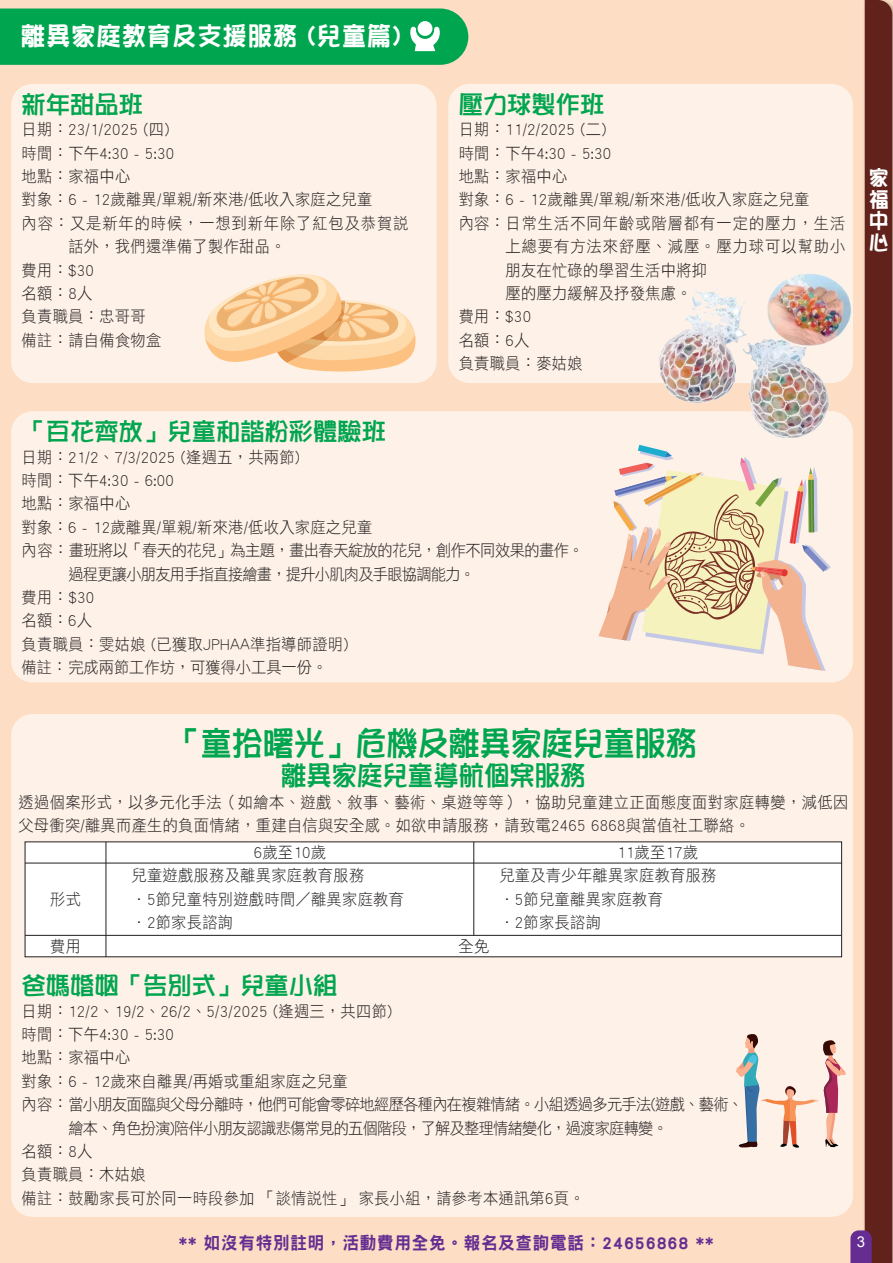
<style>
.page{position:relative;width:893px;height:1263px;background:#fddec5}
.page>*{position:absolute;margin:0;border:0;box-sizing:border-box;transform-origin:0 0}
.t1{font:33px "DFPOP1 Std W7";color:#00a54f;scale:.94 1}
.t2{font:27px "DFPOP1 Std W7";color:#00a54f;scale:.94 1}
.t3{font:25.5px "DFPOP1 Std W9";letter-spacing:.05em;color:#fff;scale:.94 1}
.t4{font:24.3px "DFPOP1 Std W7";color:#00a54f}
.t5{font:20.7px/21.8px "DFPOP1 Std W9";color:#fff;text-align:justify;scale:.94 1}
.t6{font:17.55px "DF Hei Std W9";letter-spacing:.05em;color:#652d91;scale:.94 1}
.t7{font:16.2px/23.4px "DF Hei Std W3";letter-spacing:.02em;color:#231f20;scale:.94 1}
.t8{font:16.2px "DF Hei Std W3";letter-spacing:-.05em;color:#231f20;scale:.94 1}
.t9{font:16.2px "DF Hei Std W3";letter-spacing:-.045em;color:#231f20;scale:.94 1}
.t10{font:16.2px "DF Hei Std W3";letter-spacing:.065em;color:#231f20;scale:.94 1}
.t11{font:16.2px "DF Hei Std W3";letter-spacing:-.035em;color:#231f20;scale:.94 1}
.t12{font:16.2px "DF Hei Std W3";letter-spacing:.06em;color:#231f20;scale:.94 1}
.t13{font:16.2px "DF Hei Std W3";color:#231f20;scale:.94 1}
.t14{font:15px "Arial";color:#fff}
</style>
<div class="page">
<img style="left:892px;top:4px;width:1px;height:1259px">
<div style="left:11px;top:714px;width:842px;height:503px;background:#fef1e7;border-radius:21px"></div>
<div style="left:25px;top:841px;width:817px;height:116px;background:#fff"></div>
<hr style="left:106px;top:842px;width:1px;height:115px;background:#231f20">
<hr style="left:473px;top:842px;width:1px;height:93px;background:#231f20">
<hr style="left:25px;top:863px;width:816px;height:1px;background:#231f20">
<hr style="left:25px;top:935px;width:816px;height:1px;background:#231f20">
<div style="left:0;top:9px;width:468px;height:56px;background:#00a54f"></div>
<div style="left:11px;top:411px;width:842px;height:271px;background:#fef1e7;border-radius:21px"></div>
<div style="left:11px;top:84px;width:425px;height:299px;background:#fef1e7;border-radius:21px"></div>
<div style="left:448px;top:84px;width:405px;height:299px;background:#fef1e7;border-radius:21px"></div>
<svg style="left:204px;top:274px;width:211px;height:98px"></svg>
<svg style="left:598px;top:0;width:294px;height:1263px"></svg>
<img style="left:651px;top:254px;width:205px;height:197px">
<h3 class="t3" style="left:21px;top:22px;width:405px">離異家庭教育及支援服務 (兒童篇)</h3>
<h3 class="t4" style="left:22px;top:91px;width:123px">新年甜品班</h3>
<p class="t7" style="left:22px;top:117px;width:159px">日期：23/1/2025 (四)</p>
<p class="t7" style="left:22px;top:141px;width:164px">時間： 下午4:30 - 5:30</p>
<p class="t7" style="left:22px;top:164px;width:117px">地點： 家福中心</p>
<p class="t7" style="left:22px;top:188px;width:375px">對象： 6 - 12歲離異/單親/新來港/低收入家庭之兒童</p>
<p class="t12" style="left:22px;top:214px;width:413px">內容：又是新年的時候，一想到新年除了紅包及恭賀說</p>
<p class="t7" style="left:68px;top:234px;width:233px">話外，我們還準備了製作甜品。</p>
<p class="t7" style="left:22px;top:258px;width:78px">費用：$30</p>
<p class="t7" style="left:22px;top:281px;width:77px">名額： 8人</p>
<p class="t7" style="left:22px;top:305px;width:133px">負責職員：忠哥哥</p>
<p class="t7" style="left:22px;top:328px;width:150px">備註： 請自備食物盒</p>
<h3 class="t4" style="left:459px;top:91px;width:147px">壓力球製作班</h3>
<p class="t7" style="left:459px;top:117px;width:159px">日期：11/2/2025 (二)</p>
<p class="t7" style="left:459px;top:141px;width:164px">時間： 下午4:30 - 5:30</p>
<p class="t7" style="left:459px;top:164px;width:117px">地點： 家福中心</p>
<p class="t7" style="left:459px;top:188px;width:375px">對象： 6 - 12歲離異/單親/新來港/低收入家庭之兒童</p>
<p class="t10" style="left:459px;top:214px;width:413px">內容： 日常生活不同年齡或階層都有一定的壓力，生活</p>
<p class="t10" style="left:505px;top:238px;width:363px">上總要有方法來舒壓、減壓。壓力球可以幫助小</p>
<p class="t7" style="left:505px;top:258px;width:216px">朋友在忙碌的學習生活中將抑</p>
<p class="t7" style="left:505px;top:281px;width:199px">壓的壓力緩解及抒發焦慮。</p>
<p class="t7" style="left:459px;top:305px;width:78px">費用：$30</p>
<p class="t7" style="left:459px;top:328px;width:77px">名額： 6人</p>
<p class="t7" style="left:459px;top:351px;width:133px">負責職員：麥姑娘</p>
<h3 class="t4" style="left:22px;top:418px;width:366px">「百花齊放」兒童和諧粉彩體驗班</h3>
<p class="t7" style="left:22px;top:445px;width:298px">日期：21/2、7/3/2025 (逢週五，共兩節)</p>
<p class="t7" style="left:22px;top:468px;width:163px">時間：下午4:30 - 6:00</p>
<p class="t7" style="left:22px;top:492px;width:117px">地點： 家福中心</p>
<p class="t7" style="left:22px;top:515px;width:374px">對象：6 - 12歲離異/單親/新來港/低收入家庭之兒童</p>
<p class="t11" style="left:22px;top:542px;width:599px">內容：畫班將以「春天的花兒」為主題，畫出春天綻放的花兒，創作不同效果的畫作。</p>
<p class="t8" style="left:68px;top:565px;width:434px">過程更讓小朋友用手指直接繪畫，提升小肌肉及手眼協調能力。</p>
<p class="t7" style="left:22px;top:585px;width:79px">費用： $30</p>
<p class="t7" style="left:22px;top:608px;width:77px">名額：6人</p>
<p class="t7" style="left:22px;top:632px;width:349px">負責職員：雯姑娘 (已獲取JPHAA準指導師證明)</p>
<p class="t13" style="left:22px;top:658px;width:327px">備註： 完成兩節工作坊，可獲得小工具一份。</p>
<p class="t5" style="left:869px;top:166px;width:21px">家福中心</p>
<h1 class="t1" style="left:170px;top:725px;width:562px">「童拾曙光」危機及離異家庭兒童服務</h1>
<h2 class="t2" style="left:281px;top:761px;width:325px">離異家庭兒童導航個案服務</h2>
<p class="t7" style="left:18px;top:790px;width:884px">透過個案形式，以多元化手法（如繪本、遊戲、敘事、藝術、桌遊等等），協助兒童建立正面態度面對家庭轉變，減低因父母衝突/離異而產生的負面情緒，重建自信與安全感。如欲申請服務，請致電2465 6868與當值社工聯絡。</p>
<p class="t7" style="left:132px;top:840px;width:291px;text-indent:122px">6歲至10歲<br>兒童遊戲服務及離異家庭教育服務<br>．5節兒童特別遊戲時間／離異家庭教育．2節家長諮詢</p>
<p class="t7" style="left:50px;top:887px;width:34px">形式</p>
<p class="t7" style="left:50px;top:934px;width:34px">費用</p>
<p class="t7" style="left:458px;top:934px;width:34px">全免</p>
<h3 class="t4" style="left:22px;top:972px;width:317px">爸媽婚姻「告別式」兒童小組</h3>
<p class="t7" style="left:499px;top:840px;width:233px;text-indent:118px">11歲至17歲兒童及青少年離異家庭教育服務．5節兒童離異家庭教育<br>．2節家長諮詢</p>
<p class="t7" style="left:22px;top:999px;width:396px">日期：12/2、19/2、26/2、5/3/2025 (逢週三，共四節)</p>
<p class="t7" style="left:22px;top:1022px;width:163px">時間：下午4:30 - 5:30</p>
<p class="t7" style="left:22px;top:1046px;width:117px">地點： 家福中心</p>
<p class="t7" style="left:22px;top:1069px;width:348px">對象： 6 - 12歲來自離異/再婚或重組家庭之兒童</p>
<p class="t9" style="left:22px;top:1096px;width:769px">內容：當小朋友面臨與父母分離時，他們可能會零碎地經歷各種內在複雜情緒。小組透過多元手法(遊戲、藝術、</p>
<p class="t8" style="left:68px;top:1119px;width:639px">繪本、角色扮演)陪伴小朋友認識悲傷常見的五個階段，了解及整理情緒變化，過渡家庭轉變。</p>
<p class="t7" style="left:22px;top:1139px;width:77px">名額： 8人</p>
<p class="t7" style="left:22px;top:1163px;width:133px">負責職員：木姑娘</p>
<p class="t7" style="left:22px;top:1186px;width:600px">備註： 鼓勵家長可於同一時段參加 「談情說性」 家長小組，請參考本通訊第6頁。</p>
<p class="t6" style="left:179px;top:1233px;width:570px">** 如沒有特別註明，活動費用全免。報名及查詢電話：24656868 **</p>
<p class="t14" style="left:857px;top:1231px;width:10px">3</p>
</div>
